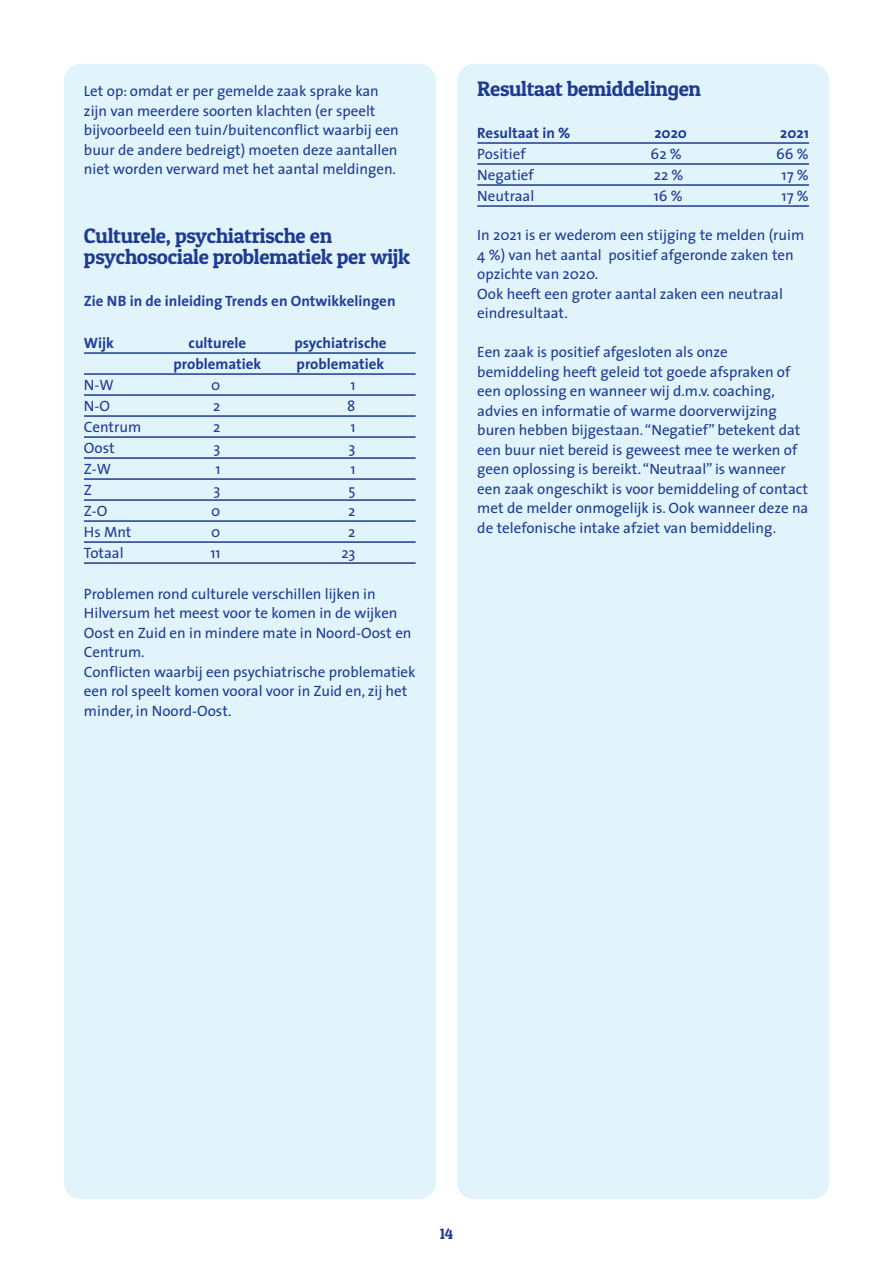
<style>
.page{position:relative;width:893px;height:1263px;background:#fff}
.page>*{position:absolute;margin:0;border:0;box-sizing:border-box;transform-origin:0 0}
.t1{font:21px/21px "Patua One";letter-spacing:-.015em;color:#1e3b92}
.t2{font:15px/19.5px "The Sans";color:#1e3b92}
.t3{font:700 15px "The Sans";color:#1e3b92}
.t4{font:700 15px "The Sans";color:#223f99}
.t5{font:15px "Patua One";color:#1e3b92}
</style>
<div class="page">
<div style="left:64px;top:64px;width:372px;height:1135px;background:#e1f4fc;border-radius:17px"></div>
<div style="left:457px;top:64px;width:372px;height:1135px;background:#e1f4fc;border-radius:17px"></div>
<hr style="left:84px;top:352px;width:332px;height:2px;background:#1e3b92">
<hr style="left:84px;top:373px;width:332px;height:2px;background:#1e3b92">
<hr style="left:84px;top:394px;width:332px;height:2px;background:#1e3b92">
<hr style="left:84px;top:415px;width:332px;height:2px;background:#1e3b92">
<hr style="left:84px;top:436px;width:332px;height:2px;background:#1e3b92">
<hr style="left:84px;top:457px;width:332px;height:2px;background:#1e3b92">
<hr style="left:84px;top:478px;width:332px;height:2px;background:#1e3b92">
<hr style="left:84px;top:499px;width:332px;height:2px;background:#1e3b92">
<hr style="left:84px;top:520px;width:332px;height:2px;background:#1e3b92">
<hr style="left:84px;top:541px;width:332px;height:2px;background:#1e3b92">
<hr style="left:84px;top:562px;width:332px;height:2px;background:#1e3b92">
<hr style="left:477px;top:142px;width:332px;height:2px;background:#1e3b92">
<hr style="left:477px;top:163px;width:332px;height:2px;background:#1e3b92">
<hr style="left:477px;top:184px;width:332px;height:2px;background:#1e3b92">
<hr style="left:477px;top:205px;width:332px;height:2px;background:#1e3b92">
<p class="t2" style="left:84px;top:82px;width:316px">Let op: omdat er per gemelde zaak sprake kan zijn van meerdere soorten klachten (er speelt bijvoorbeeld een tuin/buitenconflict waarbij een buur de andere bedreigt) moeten deze aantallen niet worden verward met het aantal meldingen.</p>
<h1 class="t1" style="left:84px;top:227px;width:328px">Culturele, psychiatrische en psychosociale problematiek per wijk</h1>
<p class="t4" style="left:84px;top:295px;width:313px">Zie NB in de inleiding Trends en Ontwikkelingen</p>
<p class="t3" style="left:84px;top:337px;width:32px">Wijk</p>
<p class="t3" style="left:189px;top:337px;width:59px">culturele</p>
<p class="t3" style="left:294px;top:337px;width:94px">psychiatrische</p>
<p class="t3" style="left:174px;top:358px;width:89px">problematiek</p>
<p class="t3" style="left:297px;top:358px;width:89px">problematiek</p>
<p class="t2" style="left:84px;top:376px;width:31px">N-W</p>
<p class="t2" style="left:211px;top:376px;width:11px">0</p>
<p class="t2" style="left:350px;top:376px;width:7px">1</p>
<p class="t2" style="left:84px;top:397px;width:28px">N-O</p>
<p class="t2" style="left:213px;top:397px;width:9px">2</p>
<p class="t2" style="left:347px;top:397px;width:10px">8</p>
<p class="t2" style="left:84px;top:418px;width:59px">Centrum</p>
<p class="t2" style="left:213px;top:418px;width:9px">2</p>
<p class="t2" style="left:350px;top:418px;width:7px">1</p>
<p class="t2" style="left:84px;top:439px;width:32px">Oost</p>
<p class="t2" style="left:214px;top:439px;width:8px">3</p>
<p class="t2" style="left:349px;top:439px;width:8px">3</p>
<p class="t2" style="left:84px;top:460px;width:29px">Z-W</p>
<p class="t2" style="left:215px;top:460px;width:7px">1</p>
<p class="t2" style="left:350px;top:460px;width:7px">1</p>
<p class="t2" style="left:84px;top:481px;width:10px">Z</p>
<p class="t2" style="left:214px;top:481px;width:8px">3</p>
<p class="t2" style="left:348px;top:481px;width:9px">5</p>
<p class="t2" style="left:84px;top:502px;width:25px">Z-O</p>
<p class="t2" style="left:211px;top:502px;width:11px">0</p>
<p class="t2" style="left:348px;top:502px;width:9px">2</p>
<p class="t2" style="left:84px;top:523px;width:49px">Hs Mnt</p>
<p class="t2" style="left:211px;top:523px;width:11px">0</p>
<p class="t2" style="left:348px;top:523px;width:9px">2</p>
<p class="t2" style="left:84px;top:544px;width:41px">Totaal</p>
<p class="t2" style="left:210px;top:544px;width:12px">11</p>
<p class="t2" style="left:341px;top:544px;width:16px">23</p>
<p class="t2" style="left:84px;top:585px;width:333px">Problemen rond culturele verschillen lijken in Hilversum het meest voor te komen in de wijken Oost en Zuid en in mindere mate in Noord-Oost en Centrum.<br>Conflicten waarbij een psychiatrische problematiek een rol speelt komen vooral voor in Zuid en, zij het minder, in Noord-Oost.</p>
<h1 class="t1" style="left:477px;top:80px;width:225px">Resultaat bemiddelingen</h1>
<p class="t3" style="left:477px;top:127px;width:95px">Resultaat in %</p>
<p class="t3" style="left:654px;top:127px;width:34px">2020</p>
<p class="t3" style="left:780px;top:127px;width:30px">2021</p>
<p class="t2" style="left:477px;top:145px;width:50px">Positief</p>
<p class="t2" style="left:651px;top:145px;width:33px">62 %</p>
<p class="t2" style="left:776px;top:145px;width:34px">66 %</p>
<p class="t2" style="left:477px;top:166px;width:58px">Negatief</p>
<p class="t2" style="left:654px;top:166px;width:31px">22 %</p>
<p class="t2" style="left:782px;top:166px;width:29px">17 %</p>
<p class="t2" style="left:477px;top:187px;width:58px">Neutraal</p>
<p class="t2" style="left:654px;top:187px;width:31px">16 %</p>
<p class="t2" style="left:782px;top:187px;width:29px">17 %</p>
<p class="t2" style="left:477px;top:226px;width:328px">In 2021 is er wederom een stijging te melden (ruim 4 %) van het aantal positief afgeronde zaken ten opzichte van 2020.<br>Ook heeft een groter aantal zaken een neutraal eindresultaat.</p>
<p class="t2" style="left:477px;top:343px;width:333px">Een zaak is positief afgesloten als onze bemiddeling heeft geleid tot goede afspraken of een oplossing en wanneer wij d.m.v. coaching, advies en informatie of warme doorverwijzing buren hebben bijgestaan. “Negatief” betekent dat een buur niet bereid is geweest mee te werken of geen oplossing is bereikt. “Neutraal” is wanneer een zaak ongeschikt is voor bemiddeling of contact met de melder onmogelijk is. Ook wanneer deze na de telefonische intake afziet van bemiddeling.</p>
<p class="t5" style="left:440px;top:1228px;width:15px">14</p>
</div>
